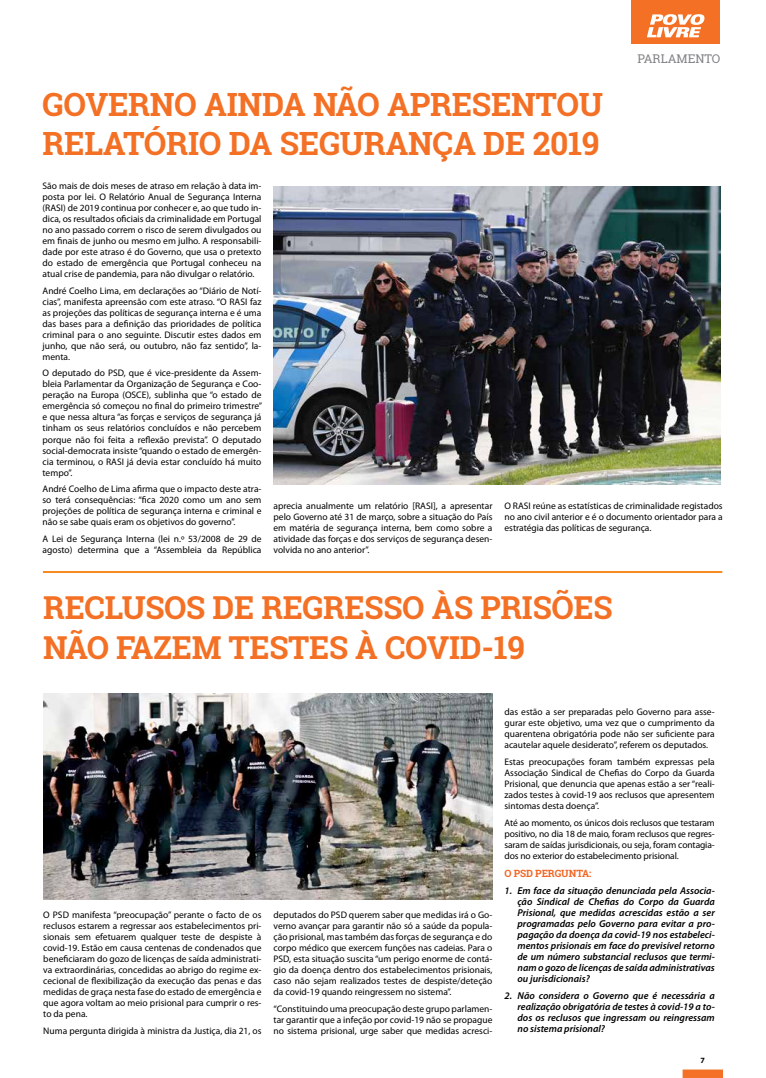
<style>
.page{position:relative;width:766px;height:1078px;background:#fff}
.page>*{position:absolute;margin:0;border:0;box-sizing:border-box;transform-origin:0 0}
.t1{font:700 32px/38.4px "Roboto Slab";letter-spacing:-.01em;color:#f37024}
.t2{font:700 31.6px/40px "Roboto Slab";letter-spacing:-.01em;color:#f37024}
.t3{font:12px "Roboto Slab";color:#808285}
.t4{font:italic 600 10px/11px "Myriad Pro";color:#000;text-align:justify}
.t5{font:700 10px "Roboto Slab";letter-spacing:-.01em;color:#f26522}
.t6{font:9.5px/11px "Myriad Pro";color:#000;text-align:justify}
.t7{font:700 8px "Myriad Pro";color:#000}
</style>
<div class="page">
<div style="left:682px;top:1069px;width:40px;height:8px;background:#f37024;border:1px solid #f37024"></div>
<div style="left:631px;top:0;width:88px;height:44px;background:#f37024"></div>
<svg style="left:647px;top:14px;width:57px;height:23px"></svg>
<img style="left:273px;top:186px;width:447px;height:298px">
<hr style="left:43px;top:571px;width:679px;height:2px;background:#f68b1f">
<img style="left:43px;top:693px;width:449px;height:206px">
<h1 class="t1" style="left:43px;top:85px;width:561px">GOVERNO AINDA NÃO APRESENTOU<br>RELATÓRIO DA SEGURANÇA DE 2019</h1>
<p class="t3" style="left:637px;top:51px;width:84px">PARLAMENTO</p>
<p class="t6" style="left:43px;top:180px;width:220px">São mais de dois meses de atraso em relação à data im&shy;posta por lei. O Relatório Anual de Segurança Interna (RASI) de 2019 continua por conhecer e, ao que tudo in&shy;dica, os resultados oficiais da criminalidade em Portugal no ano passado correm o risco de serem divulgados ou em finais de junho ou mesmo em julho. A responsabili&shy;dade por este atraso é do Governo, que usa o pretexto do estado de emergência que Portugal conheceu na atual crise de pandemia, para não divulgar o relatório.</p>
<p class="t6" style="left:43px;top:285px;width:220px">André Coelho Lima, em declarações ao “Diário de Notí&shy;cias”, manifesta apreensão com este atraso. “O RASI faz as projeções das políticas de segurança interna e é uma das bases para a definição das prioridades de política criminal para o ano seguinte. Discutir estes dados em junho, que não será, ou outubro, não faz sentido”, la&shy;menta.</p>
<p class="t6" style="left:43px;top:367px;width:221px">O deputado do PSD, que é vice-presidente da Assem&shy;bleia Parlamentar da Organização de Segurança e Coo&shy;peração na Europa (OSCE), sublinha que “o estado de emergência só começou no final do primeiro trimestre” e que nessa altura “as forças e serviços de segurança já tinham os seus relatórios concluídos e não percebem porque não foi feita a reflexão prevista”. O deputado social-democrata insiste “quando o estado de emergên&shy;cia terminou, o RASI já devia estar concluído há muito tempo”.</p>
<p class="t6" style="left:43px;top:483px;width:220px">André Coelho de Lima afirma que o impacto deste atra&shy;so terá consequências: “fica 2020 como um ano sem projeções de política de segurança interna e criminal e não se sabe quais eram os objetivos do governo”.</p>
<p class="t6" style="left:43px;top:533px;width:220px">A Lei de Segurança Interna (lei n.º 53/2008 de 29 de agosto) determina que a “Assembleia da República</p>
<p class="t6" style="left:273px;top:500px;width:220px">aprecia anualmente um relatório [RASI], a apresentar pelo Governo até 31 de março, sobre a situação do País em matéria de segurança interna, bem como sobre a atividade das forças e dos serviços de segurança desen&shy;volvida no ano anterior”.</p>
<p class="t6" style="left:504px;top:500px;width:220px">O RASI reúne as estatísticas de criminalidade registados no ano civil anterior e é o documento orientador para a estratégia das políticas de segurança.</p>
<h2 class="t2" style="left:43px;top:586px;width:570px">RECLUSOS DE REGRESSO ÀS PRISÕES<br>NÃO FAZEM TESTES À COVID-19</h2>
<p class="t6" style="left:43px;top:909px;width:220px">O PSD manifesta “preocupação” perante o facto de os reclusos estarem a regressar aos estabelecimentos pri&shy;sionais sem efetuarem qualquer teste de despiste à covid-19. Estão em causa centenas de condenados que beneficiaram do gozo de licenças de saída administrati&shy;va extraordinárias, concedidas ao abrigo do regime ex&shy;cecional de flexibilização da execução das penas e das medidas de graça nesta fase do estado de emergência e que agora voltam ao meio prisional para cumprir o res&shy;to da pena.</p>
<p class="t6" style="left:43px;top:1024px;width:220px">Numa pergunta dirigida à ministra da Justiça, dia 21, os</p>
<p class="t6" style="left:273px;top:909px;width:220px">deputados do PSD querem saber que medidas irá o Go&shy;verno avançar para garantir não só a saúde da popula&shy;ção prisional, mas também das forças de segurança e do corpo médico que exercem funções nas cadeias. Para o PSD, esta situação suscita “um perigo enorme de contá&shy;gio da doença dentro dos estabelecimentos prisionais, caso não sejam realizados testes de despiste/deteção da covid-19 quando reingressem no sistema”.</p>
<p class="t6" style="left:273px;top:1002px;width:220px">“Constituindo uma preocupação deste grupo parlamen&shy;tar garantir que a infeção por covid-19 não se propague no sistema prisional, urge saber que medidas acresci-</p>
<p class="t6" style="left:504px;top:706px;width:212px">das estão a ser preparadas pelo Governo para asse&shy;gurar este objetivo, uma vez que o cumprimento da quarentena obrigatória pode não ser suficiente para acautelar aquele desiderato”, referem os deputados.</p>
<p class="t6" style="left:504px;top:756px;width:212px">Estas preocupações foram também expressas pela Associação Sindical de Chefias do Corpo da Guarda Prisional, que denuncia que apenas estão a ser “reali&shy;zados testes à covid-19 aos reclusos que apresentem sintomas desta doença”.</p>
<p class="t6" style="left:504px;top:816px;width:212px">Até ao momento, os únicos dois reclusos que testaram positivo, no dia 18 de maio, foram reclusos que regres&shy;saram de saídas jurisdicionais, ou seja, foram contagia&shy;dos no exterior do estabelecimento prisional.</p>
<p class="t5" style="left:504px;top:866px;width:88px">O PSD PERGUNTA:</p>
<p class="t4" style="left:517px;top:884px;width:199px;text-indent:-13px">1. Em face da situação denunciada pela Associa&shy;ção Sindical de Chefias do Corpo da Guarda Prisional, que medidas acrescidas estão a ser programadas pelo Governo para evitar a pro&shy;pagação da doença da covid-19 nos estabeleci&shy;mentos prisionais em face do previsível retorno de um número substancial reclusos que termi&shy;nam o gozo de licenças de saída administrativas ou jurisdicionais?</p>
<p class="t4" style="left:517px;top:989px;width:199px;text-indent:-13px">2. Não considera o Governo que é necessária a realização obrigatória de testes à covid-19 a to&shy;dos os reclusos que ingressam ou reingressam no sistema prisional?</p>
<p class="t7" style="left:700px;top:1054px;width:6px">7</p>
</div>
